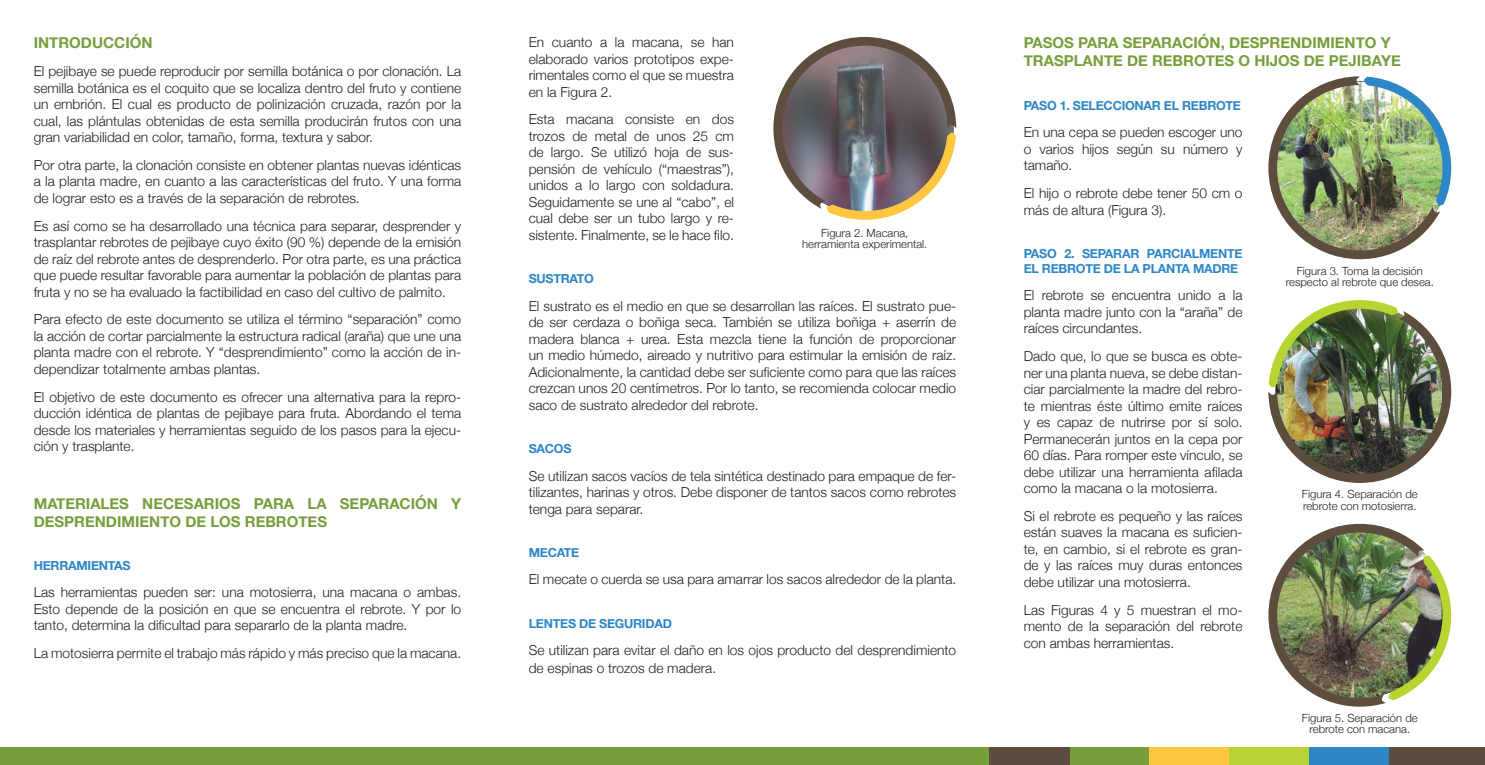
<style>
.page{position:relative;width:1485px;height:765px;background:#fff}
.page>*{position:absolute;margin:0;border:0;box-sizing:border-box;transform-origin:0 0}
.t1{font:700 15px/18px "Helvetica Neue";color:#779e3b}
.t2{font:300 13.75px/16.5px "Helvetica Neue";color:#241f1f;text-align:justify}
.t3{font:700 12.5px/15px "Helvetica Neue";letter-spacing:-.02em;color:#2c86c7}
.t4{font:300 11.25px/11.2px "Helvetica Neue";color:#241f1f;text-align:center}
</style>
<div class="page">
<div style="left:1069px;top:747px;width:80px;height:18px;background:#779e3b"></div>
<div style="left:0;top:747px;width:989px;height:18px;background:#779e3b"></div>
<div style="left:989px;top:747px;width:80px;height:18px;background:#5c4d3f"></div>
<div style="left:1149px;top:747px;width:80px;height:18px;background:#ffc63f"></div>
<div style="left:1229px;top:747px;width:81px;height:18px;background:#b7d336"></div>
<div style="left:1310px;top:747px;width:80px;height:18px;background:#2c86c7"></div>
<div style="left:1390px;top:747px;width:95px;height:18px;background:#5c4d3f"></div>
<svg style="left:773px;top:37px;width:183px;height:183px"></svg>
<img style="left:1268px;top:76px;width:183px;height:183px">
<img style="left:1268px;top:300px;width:183px;height:183px">
<img style="left:1268px;top:523px;width:184px;height:184px">
<p class="t1" style="left:34px;top:34px;width:120px">INTRODUCCIÓN</p>
<p class="t2" style="left:34px;top:62px;width:429px">El pejibaye se puede reproducir por semilla botánica o por clonación. La semilla botánica es el coquito que se localiza dentro del fruto y contiene un embrión. El cual es producto de polinización cruzada, razón por la cual, las plántulas obtenidas de esta semilla producirán frutos con una gran variabilidad en color, tamaño, forma, textura y sabor.</p>
<p class="t2" style="left:34px;top:156px;width:429px">Por otra parte, la clonación consiste en obtener plantas nuevas idénticas a la planta madre, en cuanto a las características del fruto. Y una forma de lograr esto es a través de la separación de rebrotes.</p>
<p class="t2" style="left:34px;top:216px;width:429px">Es así como se ha desarrollado una técnica para separar, desprender y trasplantar rebrotes de pejibaye cuyo éxito (90 %) depende de la emisión de raíz del rebrote antes de desprenderlo. Por otra parte, es una práctica que puede resultar favorable para aumentar la población de plantas para fruta y no se ha evaluado la factibilidad en caso del cultivo de palmito.</p>
<p class="t2" style="left:34px;top:310px;width:429px">Para efecto de este documento se utiliza el término “separación” como la acción de cortar parcialmente la estructura radical (araña) que une una planta madre con el rebrote. Y “desprendimiento” como la acción de in&shy;dependizar totalmente ambas plantas.</p>
<p class="t2" style="left:34px;top:387px;width:429px">El objetivo de este documento es ofrecer una alternativa para la repro&shy;ducción idéntica de plantas de pejibaye para fruta. Abordando el tema desde los materiales y herramientas seguido de los pasos para la ejecu&shy;ción y trasplante.</p>
<p class="t1" style="left:34px;top:495px;width:429px">MATERIALES NECESARIOS PARA LA SEPARACIÓN Y<br>DESPRENDIMIENTO DE LOS REBROTES</p>
<p class="t3" style="left:34px;top:558px;width:98px">HERRAMIENTAS</p>
<p class="t2" style="left:34px;top:583px;width:429px">Las herramientas pueden ser: una motosierra, una macana o ambas.<br>Esto depende de la posición en que se encuentra el rebrote. Y por lo tanto, determina la dificultad para separarlo de la planta madre.</p>
<p class="t2" style="left:34px;top:644px;width:429px">La motosierra permite el trabajo más rápido y más preciso que la macana.</p>
<p class="t2" style="left:529px;top:33px;width:207px">En cuanto a la macana, se han elaborado varios prototipos expe&shy;rimentales como el que se muestra en la Figura 2.</p>
<p class="t2" style="left:529px;top:110px;width:207px">Esta macana consiste en dos trozos de metal de unos 25 cm de largo. Se utilizó hoja de sus&shy;pensión de vehículo (“maestras”), unidos a lo largo con soldadura.<br>Seguidamente se une al “cabo”, el cual debe ser un tubo largo y re&shy;sistente. Finalmente, se le hace filo.</p>
<p class="t3" style="left:529px;top:271px;width:67px">SUSTRATO</p>
<p class="t2" style="left:529px;top:297px;width:429px">El sustrato es el medio en que se desarrollan las raíces. El sustrato pue&shy;de ser cerdaza o boñiga seca. También se utiliza boñiga + aserrín de madera blanca + urea. Esta mezcla tiene la función de proporcionar un medio húmedo, aireado y nutritivo para estimular la emisión de raíz.<br>Adicionalmente, la cantidad debe ser suficiente como para que las raíces crezcan unos 20 centímetros. Por lo tanto, se recomienda colocar medio saco de sustrato alrededor del rebrote.</p>
<p class="t3" style="left:529px;top:441px;width:44px">SACOS</p>
<p class="t2" style="left:529px;top:466px;width:429px">Se utilizan sacos vacíos de tela sintética destinado para empaque de fer&shy;tilizantes, harinas y otros. Debe disponer de tantos sacos como rebrotes tenga para separar.</p>
<p class="t3" style="left:529px;top:545px;width:52px">MECATE</p>
<p class="t2" style="left:529px;top:570px;width:429px">El mecate o cuerda se usa para amarrar los sacos alrededor de la planta.</p>
<p class="t3" style="left:529px;top:616px;width:145px">LENTES DE SEGURIDAD</p>
<p class="t2" style="left:529px;top:640px;width:429px;line-height:18px">Se utilizan para evitar el daño en los ojos producto del desprendimiento de espinas o trozos de madera.</p>
<p class="t4" style="left:802px;top:226px;width:127px">Figura 2. Macana, herramienta experimental.</p>
<p class="t1" style="left:1024px;top:34px;width:378px">PASOS PARA SEPARACIÓN, DESPRENDIMIENTO Y<br>TRASPLANTE DE REBROTES O HIJOS DE PEJIBAYE</p>
<p class="t3" style="left:1024px;top:98px;width:219px">PASO 1. SELECCIONAR EL REBROTE</p>
<p class="t2" style="left:1024px;top:123px;width:220px">En una cepa se pueden escoger uno o varios hijos según su número y tamaño.</p>
<p class="t2" style="left:1024px;top:184px;width:220px">El hijo o rebrote debe tener 50 cm o más de altura (Figura 3).</p>
<p class="t3" style="left:1024px;top:246px;width:220px">PASO 2. SEPARAR PARCIALMENTE<br>EL REBROTE DE LA PLANTA MADRE</p>
<p class="t2" style="left:1024px;top:286px;width:220px">El rebrote se encuentra unido a la planta madre junto con la “araña” de raíces circundantes.</p>
<p class="t2" style="left:1024px;top:347px;width:220px">Dado que, lo que se busca es obte&shy;ner una planta nueva, se debe distan&shy;ciar parcialmente la madre del rebro&shy;te mientras éste último emite raíces y es capaz de nutrirse por sí solo.<br>Permanecerán juntos en la cepa por 60 días. Para romper este vínculo, se debe utilizar una herramienta afilada como la macana o la motosierra.</p>
<p class="t2" style="left:1024px;top:507px;width:220px">Si el rebrote es pequeño y las raíces están suaves la macana es suficien&shy;te, en cambio, si el rebrote es gran&shy;de y las raíces muy duras entonces debe utilizar una motosierra.</p>
<p class="t2" style="left:1024px;top:600px;width:220px">Las Figuras 4 y 5 muestran el mo&shy;mento de la separación del rebrote con ambas herramientas.</p>
<p class="t4" style="left:1286px;top:264px;width:149px">Figura 3. Toma la decisión respecto al rebrote que desea.</p>
<p class="t4" style="left:1302px;top:488px;width:117px;text-align:left">Figura 4. Separación de rebrote con motosierra.</p>
<p class="t4" style="left:1302px;top:712px;width:117px">Figura 5. Separación de rebrote con macana.</p>
</div>
